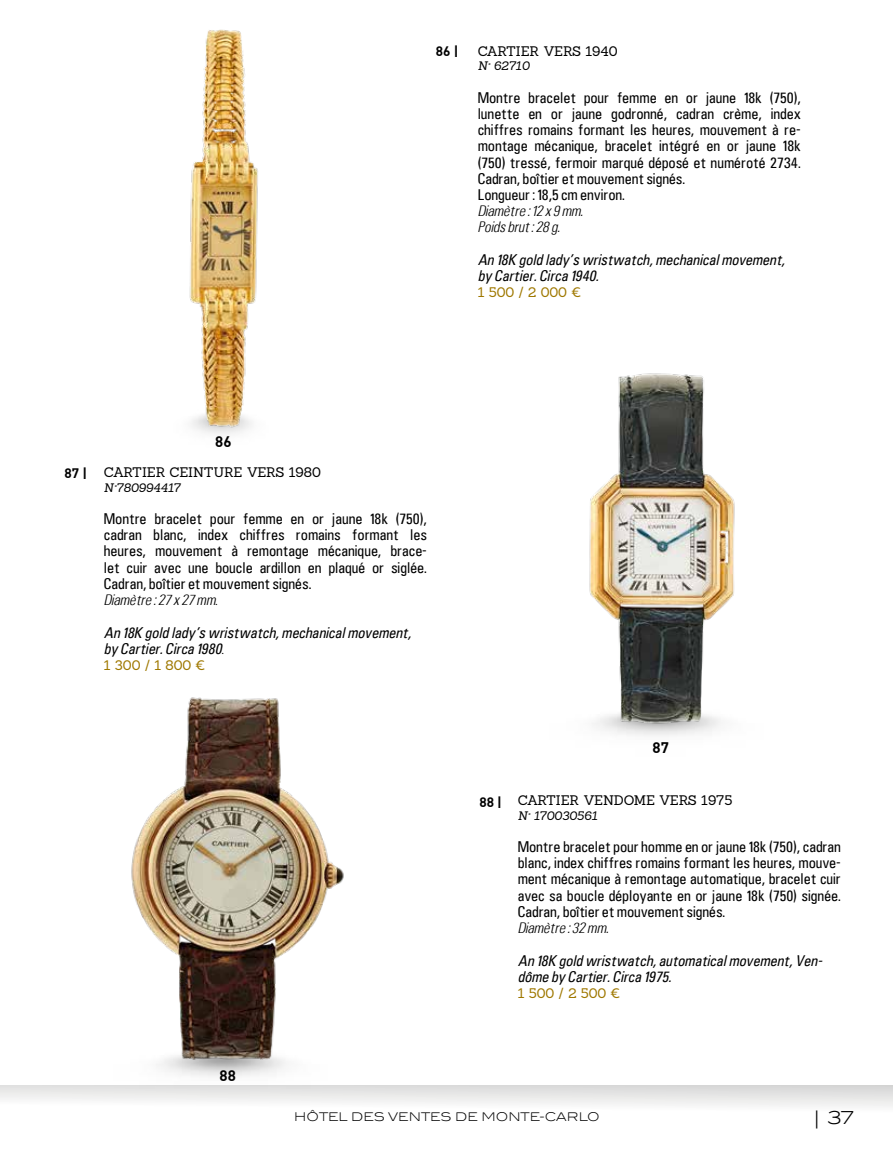
<style>
.page{position:relative;width:893px;height:1149px;background:#fff}
.page>*{position:absolute;margin:0;border:0;box-sizing:border-box;transform-origin:0 0}
.t1{font:300 18px "Blair ITC";color:#000}
.t2{font:700 15px "DIN";color:#000}
.t3{font:condensed 13.5px/16.2px "Uniform";color:#000;text-align:justify}
.t4{font:italic condensed 13.5px/16.2px "Uniform";color:#000}
.t5{font:13.5px "Sanchez";letter-spacing:-.005em;color:#000}
.t6{font:italic 300 13.5px/16.2px "Uniform Cond";color:#000}
.t7{font:13.5px "Sanchez";color:#9f7800}
.t8{font:700 13.5px "DIN";color:#000}
.t9{font:italic 12px "Sanchez";color:#000}
.t10{font:300 12px "Blair ITC";color:#000}
.s1{font-family:"DIN";font-weight:700}
.s2{font-family:"Sanchez";font-weight:400;font-style:normal}
.s3{font-family:"Sanchez";font-style:normal;font-stretch:normal}
.s4{font-family:"Minion Pro";font-weight:400}
</style>
<div class="page">
<div style="left:0;top:1085px;width:893px;height:63px;background:linear-gradient(to bottom,#e7e7e7,#fff)"></div>
<img style="left:97px;top:1064px;width:256px;height:37px">
<img style="left:581px;top:373px;width:160px;height:354px">
<img style="left:184px;top:29px;width:77px;height:403px">
<img style="left:131px;top:697px;width:213px;height:367px">
<p class="t8" style="left:436px;top:43px;width:24px">86 |</p>
<p class="t5" style="left:478px;top:42px;width:141px">CARTIER VERS 1940</p>
<p class="t9" style="left:478px;top:58px;width:53px">N° 62710</p>
<p class="t3" style="left:478px;top:89px;width:325px;text-align:left">Montre bracelet pour femme en or jaune 18k (750), lunette en or jaune godronné, cadran crème, index chiffres romains formant les heures, mouvement à re&shy;montage mécanique, bracelet intégré en or jaune 18k (750) tressé, fermoir marqué déposé et numéroté 2734.<br>Cadran, boîtier et mouvement signés.<br>Longueur : 18,5 cm environ.</p>
<p class="t6" style="left:478px;top:203px;width:107px">Diamètre : 12 x 9 mm.<br>Poids brut : 28 g.</p>
<p class="t4" style="left:478px;top:251px;width:309px">An 18K gold lady’s wristwatch, mechanical movement, by Cartier. Circa 1940.</p>
<p class="t7" style="left:478px;top:283px;width:105px">1 500 / 2 000 €</p>
<p class="t2" style="left:215px;top:432px;width:18px">86</p>
<p class="t5" style="left:65px;top:463px;width:258px"><span class="s1">87 |</span> CARTIER CEINTURE VERS 1980</p>
<p class="t9" style="left:104px;top:479px;width:78px">N°780994417</p>
<p class="t3" style="left:104px;top:510px;width:325px">Montre bracelet pour femme en or jaune 18k (750), cadran blanc, index chiffres romains formant les heures, mouvement à remontage mécanique, brace&shy;let cuir avec une boucle ardillon en plaqué or siglée.<br>Cadran, boîtier et mouvement signés.</p>
<p class="t6" style="left:104px;top:591px;width:115px">Diamètre : 27 x 27 mm<span class="s2">.</span></p>
<p class="t4" style="left:104px;top:623px;width:309px">An 18K gold lady’s wristwatch, mechanical movement, by Cartier. Circa 1980<span class="s3">.</span></p>
<p class="t7" style="left:104px;top:656px;width:103px">1 300 / 1 800 €</p>
<p class="t2" style="left:220px;top:1065px;width:18px">88</p>
<p class="t2" style="left:652px;top:737px;width:18px">87</p>
<p class="t5" style="left:479px;top:791px;width:254px"><span class="s1">88 |</span> CARTIER VENDOME VERS 1975</p>
<p class="t9" style="left:518px;top:807px;width:81px">N° 170030561</p>
<p class="t3" style="left:518px;top:838px;width:325px">Montre bracelet pour homme en or jaune 18k (750), cadran blanc, index chiffres romains formant les heures, mouve&shy;ment mécanique à remontage automatique, bracelet cuir avec sa boucle déployante en or jaune 18k (750) signée.<br>Cadran, boîtier et mouvement signés.</p>
<p class="t6" style="left:518px;top:919px;width:92px">Diamètre : 32 mm.</p>
<p class="t4" style="left:518px;top:951px;width:306px">An 18K gold wristwatch, automatical movement, Ven&shy;dôme by Cartier. Circa 1975.</p>
<p class="t7" style="left:518px;top:984px;width:104px">1 500 / 2 500 €</p>
<p class="t10" style="left:294px;top:1109px;width:307px">HÔTEL DES VENTES DE MONTE-CARLO</p>
<h1 class="t1" style="left:814px;top:1106px;width:41px"><span class="s4">|</span> 37</h1>
</div>
